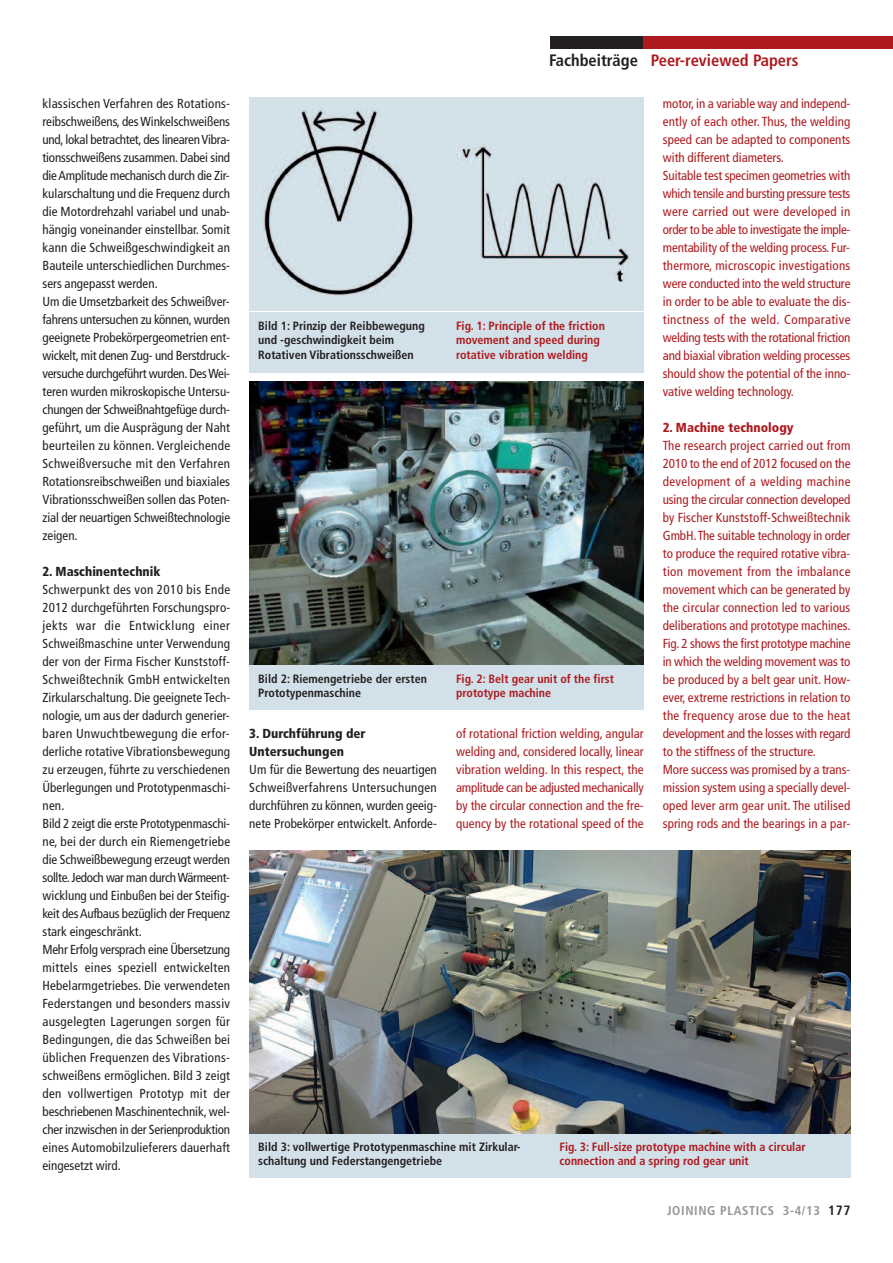
<style>
.page{position:relative;width:893px;height:1263px;background:#fff}
.page>*{position:absolute;margin:0;border:0;box-sizing:border-box;transform-origin:0 0}
.t1{font:700 condensed 16.5px "Frutiger LT Std";color:#ae1a1e}
.t2{font:condensed 13.05px/18px "Frutiger LT Std";letter-spacing:.005em;color:#231f20}
.t3{font:condensed 13.05px/18px "Frutiger LT Std";color:#ae1a1e}
.t4{font:900 condensed 13.05px/18px "Frutiger LT Std";color:#231f20}
.t5{font:900 condensed 13.05px "Frutiger LT Std";color:#ae1a1e}
.t6{font:700 condensed 12.75px "Frutiger LT Std";letter-spacing:.05em;color:#939598}
.t7{font:700 condensed 12px/14.4px "Frutiger LT Std";color:#231f20}
.t8{font:700 condensed 12px/14.4px "Frutiger LT Std";color:#ae1a1e}
.s1{color:#231f20}
.s2{font-size:13.5px;color:#231f20}
</style>
<div class="page">
<div style="left:550px;top:37px;width:93px;height:12px;background:#231f20"></div>
<div style="left:643px;top:37px;width:250px;height:12px;background:#ae1a1e"></div>
<div style="left:249px;top:665px;width:395px;height:44px;background:#d2e0e9"></div>
<div style="left:249px;top:1133px;width:601px;height:45px;background:#d2e0e9"></div>
<div style="left:249px;top:312px;width:395px;height:60px;background:#d2e0e9"></div>
<img style="left:249px;top:98px;width:395px;height:212px">
<img style="left:249px;top:381px;width:395px;height:284px">
<img style="left:249px;top:850px;width:601px;height:283px">
<p class="t2" style="left:43px;top:96px;width:189px">klassischen Verfahren des Rotations&shy;reibschweißens, desWinkelschweißens und, lokal betrachtet, des linearenVibra&shy;tionsschweißens zusammen. Dabei sind dieAmplitude mechanisch durch die Zir&shy;kularschaltung und die Frequenz durch die Motordrehzahl variabel und unab&shy;hängig voneinander einstellbar. Somit kann die Schweißgeschwindigkeit an Bauteile unterschiedlichen Durchmes&shy;sers angepasst werden.<br>Um die Umsetzbarkeit des Schweißver&shy;fahrens untersuchen zu können, wurden geeignete Probekörpergeometrien ent&shy;wickelt,mit denen Zug- und Berstdruck&shy;versuche durchgeführt wurden. DesWei&shy;teren wurden mikroskopische Untersu&shy;chungen der Schweißnahtgefüge durch&shy;geführt, um die Ausprägung der Naht beurteilen zu können. Vergleichende Schweißversuche mit den Verfahren Rotationsreibschweißen und biaxiales Vibrationsschweißen sollen das Poten&shy;zial der neuartigen Schweißtechnologie zeigen.</p>
<p class="t4" style="left:43px;top:564px;width:119px">2. Maschinentechnik</p>
<p class="t2" style="left:42px;top:582px;width:189px">Schwerpunkt des von 2010 bis Ende 2012 durchgeführten Forschungspro&shy;jekts war die Entwicklung einer Schweißmaschine unter Verwendung der von der Firma Fischer Kunststoff-Schweißtechnik GmbH entwickelten Zirkularschaltung. Die geeignete Tech&shy;nologie, um aus der dadurch generier&shy;baren Unwuchtbewegung die erfor&shy;derliche rotative Vibrationsbewegung zu erzeugen, führte zu verschiedenen Überlegungen und Prototypenmaschi&shy;nen.<br>Bild 2 zeigt die erste Prototypenmaschi&shy;ne, bei der durch ein Riemengetriebe die Schweißbewegung erzeugt werden sollte.Jedoch war man durchWärmeent&shy;wicklung und Einbußen bei der Steifig&shy;keit desAufbaus bezüglich der Frequenz stark eingeschränkt.<br>Mehr Erfolg versprach eine Übersetzung mittels eines speziell entwickelten Hebelarmgetriebes. Die verwendeten Federstangen und besonders massiv ausgelegten Lagerungen sorgen für Bedingungen, die das Schweißen bei üblichen Frequenzen des Vibrations&shy;schweißens ermöglichen. Bild 3 zeigt den vollwertigen Prototyp mit der beschriebenen Maschinentechnik,wel&shy;cher inzwischen in der Serienproduktion eines Automobilzulieferers dauerhaft eingesetzt wird.</p>
<p class="t1" style="left:549px;top:53px;width:251px"><span class="s1">Fachbeiträge</span> Peer-reviewed Papers</p>
<p class="t7" style="left:258px;top:319px;width:168px">Bild 1: Prinzip der Reibbewegung und -geschwindigkeit beim<br>Rotativen Vibrationsschweißen</p>
<p class="t8" style="left:456px;top:319px;width:150px">Fig. 1: Principle of the friction movement and speed during rotative vibration welding</p>
<p class="t7" style="left:258px;top:672px;width:170px">Bild 2: Riemengetriebe der ersten<br>Prototypenmaschine</p>
<p class="t8" style="left:456px;top:672px;width:159px">Fig. 2: Belt gear unit of the first prototype machine</p>
<p class="t4" style="left:249px;top:726px;width:118px">3. Durchführung der<br>Untersuchungen</p>
<p class="t2" style="left:249px;top:762px;width:189px;text-align:justify">Um für die Bewertung des neuartigen Schweißverfahrens Untersuchungen durchführen zu können,wurden geeig&shy;nete Probekörper entwickelt. Anforde-</p>
<p class="t3" style="left:456px;top:726px;width:189px;text-align:justify">of rotational friction welding, angular welding and, considered locally, linear vibration welding. In this respect, the amplitude can be adjusted mechanically by the circular connection and the fre&shy;quency by the rotational speed of the</p>
<p class="t3" style="left:663px;top:96px;width:189px">motor, in a variable way and independ&shy;ently of each other. Thus, the welding speed can be adapted to components with different diameters.<br>Suitable test specimen geometries with which tensile and bursting pressure tests were carried out were developed in order to be able to investigate the imple&shy;mentability of the welding process. Fur&shy;thermore, microscopic investigations were conducted into the weld structure in order to be able to evaluate the dis&shy;tinctness of the weld. Comparative welding tests with the rotational friction and biaxial vibration welding processes should show the potential of the inno&shy;vative welding technology.</p>
<p class="t5" style="left:663px;top:422px;width:132px">2. Machine technology</p>
<p class="t3" style="left:663px;top:438px;width:189px">The research project carried out from 2010 to the end of 2012 focused on the development of a welding machine using the circular connection developed by Fischer Kunststoff-Schweißtechnik GmbH.The suitable technology in order to produce the required rotative vibra&shy;tion movement from the imbalance movement which can be generated by the circular connection led to various deliberations and prototype machines.<br>Fig. 2 shows the first prototype machine in which the welding movement was to be produced by a belt gear unit. How&shy;ever, extreme restrictions in relation to the frequency arose due to the heat development and the losses with regard to the stiffness of the structure.<br>More success was promised by a trans&shy;mission system using a specially devel&shy;oped lever arm gear unit. The utilised spring rods and the bearings in a par-</p>
<p class="t7" style="left:258px;top:1140px;width:264px">Bild 3: vollwertige Prototypenmaschine mit Zirkular&shy;schaltung und Federstangengetriebe</p>
<p class="t8" style="left:559px;top:1140px;width:248px">Fig. 3: Full-size prototype machine with a circular connection and a spring rod gear unit</p>
<p class="t6" style="left:667px;top:1205px;width:185px">JOINING PLASTICS 3-4/13 <span class="s2">177</span></p>
</div>
